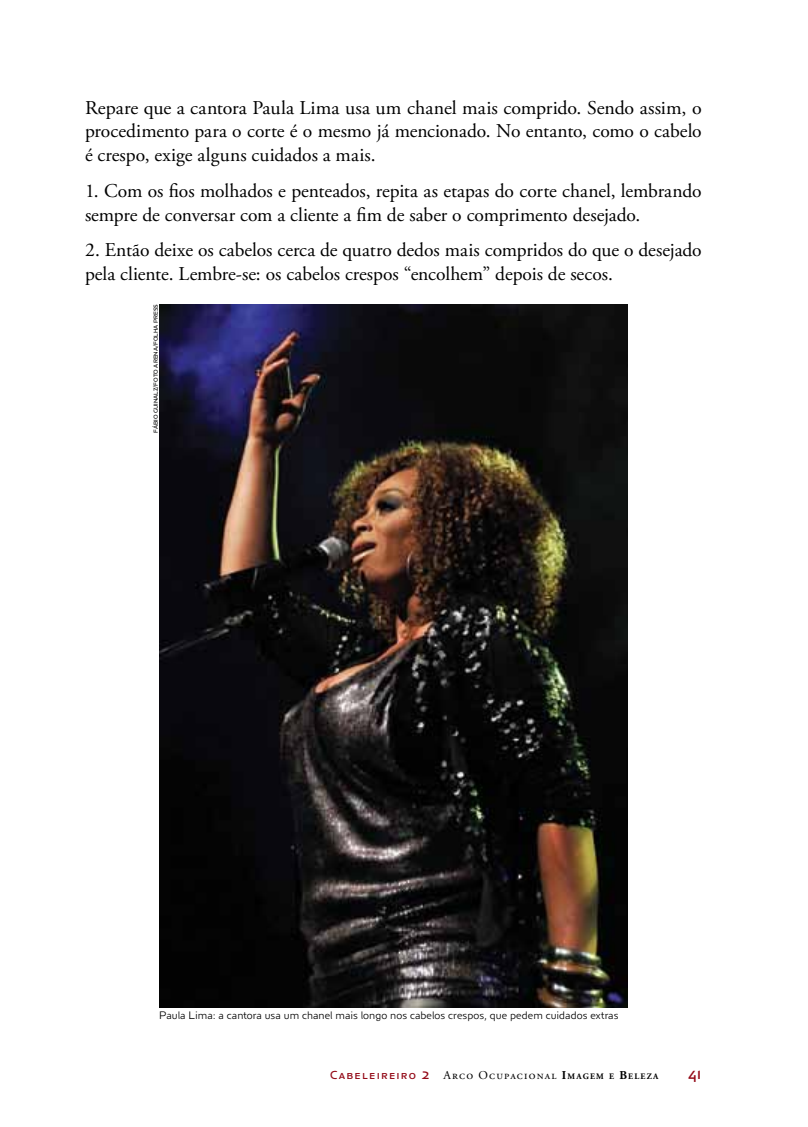
<style>
.page{position:relative;width:808px;height:1127px;background:#fff}
.page>*{position:absolute;margin:0;border:0;box-sizing:border-box;transform-origin:0 0}
.t1{font:19.5px/23.9px "Adobe Garamond Pro";letter-spacing:.005em;color:#000}
.t2{font:16.5px "Anisette Petite";color:#940b19}
.t3{font:12px "Adobe Garamond Pro";letter-spacing:.1em;color:#000}
.t4{font:300 11.25px "Anisette Petite";letter-spacing:.005em;color:#000}
.t5{font:6px "Anisette Petite Caps";color:#000}
.s1{font-family:"Anisette Petite Caps";color:#940b19}
.s2{font-family:"Anisette Petite";font-size:15px;color:#940b19}
.s3{font-weight:700}
.s4{font-weight:700;font-size:8.4px}
</style>
<div class="page">
<img style="left:159px;top:304px;width:468px;height:704px">
<p class="t1" style="left:85px;top:96px;width:618px;text-align:justify">Repare que a cantora Paula Lima usa um chanel mais comprido. Sendo assim, o procedimento para o corte é o mesmo já mencionado. No entanto, como o cabelo é crespo, exige alguns cuidados a mais.</p>
<p class="t1" style="left:85px;top:179px;width:618px">1. Com os fios molhados e penteados, repita as etapas do corte chanel, lembrando sempre de conversar com a cliente a fim de saber o comprimento desejado.</p>
<p class="t1" style="left:85px;top:239px;width:618px">2. Então deixe os cabelos cerca de quatro dedos mais compridos do que o desejado pela cliente. Lembre-se: os cabelos crespos “encolhem” depois de secos.</p>
<p class="t5" style="left:152px;top:433px;width:130px;rotate:-90deg">Fábio Guinalz/Foto Arena/Folha Press</p>
<p class="t4" style="left:159px;top:1008px;width:461px">Paula Lima: a cantora usa um chanel mais longo nos cabelos crespos, que pedem cuidados extras</p>
<p class="t3" style="left:330px;top:1068px;width:330px"><span class="s1">Cabeleireiro</span> <span class="s2">2</span> Arco Ocupacional <span class="s3">I</span><span class="s4">MAGEM E</span> <span class="s3">B</span><span class="s4">ELEZA</span></p>
<p class="t2" style="left:688px;top:1064px;width:15px">41</p>
</div>
